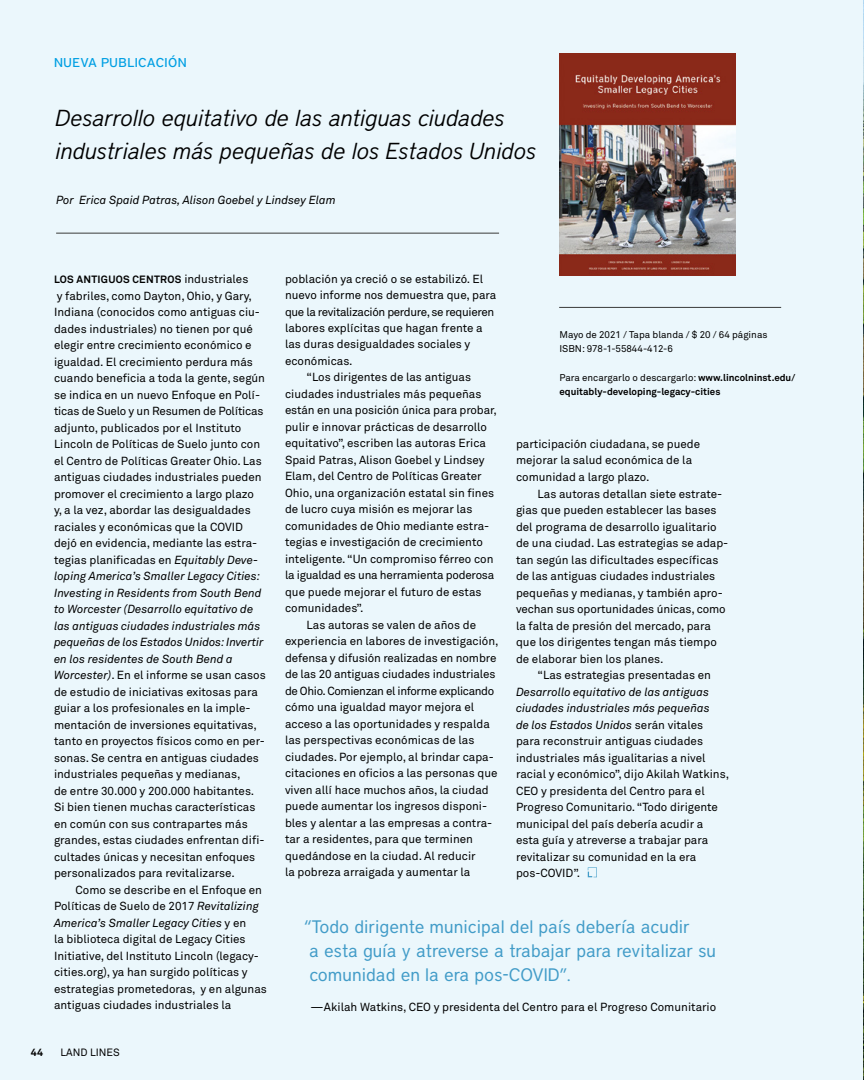
<style>
.page{position:relative;width:864px;height:1080px;background:#ebf7fc}
.page>*{position:absolute;margin:0;border:0;box-sizing:border-box;transform-origin:0 0}
.t1{font:italic 300 23.1px/32.5px "District";letter-spacing:-.005em;color:#000}
.t2{font:18px/24px "District";color:#429cc8}
.t3{font:500 12.75px "District";letter-spacing:.035em;color:#009fe3}
.t4{font:11.7px/16.5px "Akkurat Pro";color:#000}
.t5{font:11.7px "Akkurat Pro";letter-spacing:-.03em;color:#000}
.t6{font:italic 11.7px "Akkurat Pro";color:#000}
.t7{font:11.7px "Akkurat Pro";letter-spacing:-.02em;color:#000}
.t8{font:700 10.5px "Akkurat Pro";letter-spacing:.025em;color:#000}
.t9{font:10.5px "Akkurat Pro";color:#000}
.t10{font:700 9.75px/14.2px "Akkurat Pro";color:#000}
.t11{font:9.75px/14.2px "Akkurat Pro";color:#000}
.s1{font-weight:400;font-size:11.7px}
.s2{font-style:italic}
.s3{font-weight:400}
</style>
<div class="page">
<hr style="left:56px;top:233px;width:443px;height:1px;background:#393a39">
<hr style="left:559px;top:307px;width:222px;height:1px;background:#393a39">
<svg style="left:588px;top:867px;width:9px;height:10px"></svg>
<img style="left:559px;top:54px;width:176px;height:221px">
<p class="t3" style="left:54px;top:55px;width:134px">NUEVA PUBLICACIÓN</p>
<h1 class="t1" style="left:54px;top:102px;width:482px">Desarrollo equitativo de las antiguas ciudades industriales más pequeñas de los Estados Unidos</h1>
<p class="t6" style="left:56px;top:193px;width:281px">Por Erica Spaid Patras, Alison Goebel y Lindsey Elam</p>
<p class="t8" style="left:54px;top:273px;width:196px">LOS ANTIGUOS CENTROS <span class="s1">industriales</span></p>
<p class="t4" style="left:54px;top:288px;width:213px">y fabriles, como Dayton, Ohio, y Gary, Indiana (conocidos como antiguas ciu&shy;dades industriales) no tienen por qué elegir entre crecimiento económico e igualdad. El crecimiento perdura más cuando beneficia a toda la gente, según se indica en un nuevo Enfoque en Polí&shy;ticas de Suelo y un Resumen de Políticas adjunto, publicados por el Instituto Lincoln de Políticas de Suelo junto con el Centro de Políticas Greater Ohio. Las antiguas ciudades industriales pueden promover el crecimiento a largo plazo<br>y, a la vez, abordar las desigualdades raciales y económicas que la COVID dejó en evidencia, mediante las estra&shy;tegias planificadas en <span class="s2">Equitably Deve&shy;loping America’s Smaller Legacy Cities:<br>Investing in Residents from South Bend to Worcester (Desarrollo equitativo de las antiguas ciudades industriales más pequeñas de los Estados Unidos: Invertir en los residentes de South Bend a Worcester)</span>. En el informe se usan casos de estudio de iniciativas exitosas para guiar a los profesionales en la imple&shy;mentación de inversiones equitativas, tanto en proyectos físicos como en per&shy;sonas. Se centra en antiguas ciudades industriales pequeñas y medianas,<br>de entre 30.000 y 200.000 habitantes.<br>Si bien tienen muchas características en común con sus contrapartes más grandes, estas ciudades enfrentan difi&shy;cultades únicas y necesitan enfoques personalizados para revitalizarse.</p>
<p class="t4" style="left:54px;top:882px;width:215px;text-indent:22px">Como se describe en el Enfoque en Políticas de Suelo de 2017 <span class="s2">Revitalizing America’s Smaller Legacy Cities</span> y en<br>la biblioteca digital de Legacy Cities Initiative, del Instituto Lincoln (legacy&shy;cities.org), ya han surgido políticas y estrategias prometedoras, y en algunas antiguas ciudades industriales la</p>
<p class="t8" style="left:31px;top:1046px;width:14px">44</p>
<p class="t9" style="left:61px;top:1047px;width:61px">LAND LINES</p>
<p class="t4" style="left:285px;top:271px;width:200px">población ya creció o se estabilizó. El</p>
<p class="t4" style="left:285px;top:287px;width:213px">nuevo informe nos demuestra que, para</p>
<p class="t5" style="left:285px;top:305px;width:211px">que la revitalización perdure, se requieren</p>
<p class="t4" style="left:285px;top:320px;width:199px">labores explícitas que hagan frente a</p>
<p class="t4" style="left:285px;top:336px;width:187px">las duras desigualdades sociales y</p>
<p class="t4" style="left:285px;top:353px;width:69px">económicas.</p>
<p class="t4" style="left:307px;top:369px;width:166px">“Los dirigentes de las antiguas</p>
<p class="t4" style="left:285px;top:386px;width:198px">ciudades industriales más pequeñas</p>
<p class="t4" style="left:285px;top:402px;width:213px">están en una posición única para probar,</p>
<p class="t4" style="left:285px;top:419px;width:204px">pulir e innovar prácticas de desarrollo</p>
<p class="t4" style="left:285px;top:435px;width:203px">equitativo”, escriben las autoras Erica</p>
<p class="t4" style="left:285px;top:452px;width:201px">Spaid Patras, Alison Goebel y Lindsey</p>
<p class="t4" style="left:285px;top:468px;width:198px">Elam, del Centro de Políticas Greater</p>
<p class="t4" style="left:285px;top:485px;width:211px">Ohio, una organización estatal sin fines</p>
<p class="t4" style="left:285px;top:501px;width:189px">de lucro cuya misión es mejorar las</p>
<p class="t4" style="left:285px;top:518px;width:206px">comunidades de Ohio mediante estra-</p>
<p class="t4" style="left:285px;top:534px;width:199px">tegias e investigación de crecimiento</p>
<p class="t4" style="left:285px;top:551px;width:210px">inteligente. “Un compromiso férreo con</p>
<p class="t7" style="left:285px;top:569px;width:211px">la igualdad es una herramienta poderosa</p>
<p class="t4" style="left:285px;top:584px;width:198px">que puede mejorar el futuro de estas</p>
<p class="t4" style="left:285px;top:600px;width:80px">comunidades”.</p>
<p class="t4" style="left:307px;top:617px;width:171px">Las autoras se valen de años de</p>
<p class="t4" style="left:285px;top:633px;width:215px">experiencia en labores de investigación,</p>
<p class="t4" style="left:285px;top:650px;width:213px">defensa y difusión realizadas en nombre</p>
<p class="t4" style="left:285px;top:666px;width:212px">de las 20 antiguas ciudades industriales</p>
<p class="t5" style="left:285px;top:684px;width:211px">de Ohio. Comienzan el informe explicando</p>
<p class="t4" style="left:285px;top:699px;width:191px">cómo una igualdad mayor mejora el</p>
<p class="t4" style="left:285px;top:716px;width:206px">acceso a las oportunidades y respalda</p>
<p class="t4" style="left:285px;top:732px;width:191px">las perspectivas económicas de las</p>
<p class="t4" style="left:285px;top:749px;width:210px">ciudades. Por ejemplo, al brindar capa-</p>
<p class="t4" style="left:285px;top:765px;width:214px">citaciones en oficios a las personas que</p>
<p class="t4" style="left:285px;top:782px;width:205px">viven allí hace muchos años, la ciudad</p>
<p class="t4" style="left:285px;top:798px;width:204px">puede aumentar los ingresos disponi-</p>
<p class="t4" style="left:285px;top:815px;width:209px">bles y alentar a las empresas a contra-</p>
<p class="t4" style="left:285px;top:831px;width:190px">tar a residentes, para que terminen</p>
<p class="t4" style="left:285px;top:848px;width:192px">quedándose en la ciudad. Al reducir</p>
<p class="t4" style="left:285px;top:864px;width:187px">la pobreza arraigada y aumentar la</p>
<p class="t11" style="left:559px;top:328px;width:210px">Mayo de 2021 / Tapa blanda / $ 20 / 64 páginas<br>ISBN: 978-1-55844-412-6</p>
<p class="t10" style="left:559px;top:370px;width:237px"><span class="s3">Para encargarlo o descargarlo:</span> www.lincolninst.edu/ equitably-developing-legacy-cities</p>
<p class="t4" style="left:516px;top:436px;width:186px">participación ciudadana, se puede mejorar la salud económica de la comunidad a largo plazo.</p>
<p class="t4" style="left:516px;top:486px;width:214px;text-indent:22px">Las autoras detallan siete estrate&shy;gias que pueden establecer las bases del programa de desarrollo igualitario de una ciudad. Las estrategias se adap&shy;tan según las dificultades específicas de las antiguas ciudades industriales pequeñas y medianas, y también apro&shy;vechan sus oportunidades únicas, como la falta de presión del mercado, para que los dirigentes tengan más tiempo de elaborar bien los planes.</p>
<p class="t4" style="left:538px;top:667px;width:175px">“Las estrategias presentadas en</p>
<p class="t4" style="left:516px;top:684px;width:215px"><span class="s2">Desarrollo equitativo de las antiguas ciudades industriales más pequeñas<br>de los Estados Unidos</span> serán vitales para reconstruir antiguas ciudades industriales más igualitarias a nivel racial y económico”, dijo Akilah Watkins, CEO y presidenta del Centro para el Progreso Comunitario. “Todo dirigente municipal del país debería acudir a esta guía y atreverse a trabajar para revitalizar su comunidad en la era pos-COVID”.</p>
<h2 class="t2" style="left:304px;top:915px;width:413px">“Todo dirigente municipal del país debería acudir<br>a esta guía y atreverse a trabajar para revitalizar su comunidad en la era pos-COVID”.</h2>
<p class="t4" style="left:310px;top:999px;width:407px">—Akilah Watkins, CEO y presidenta del Centro para el Progreso Comunitario</p>
</div>
